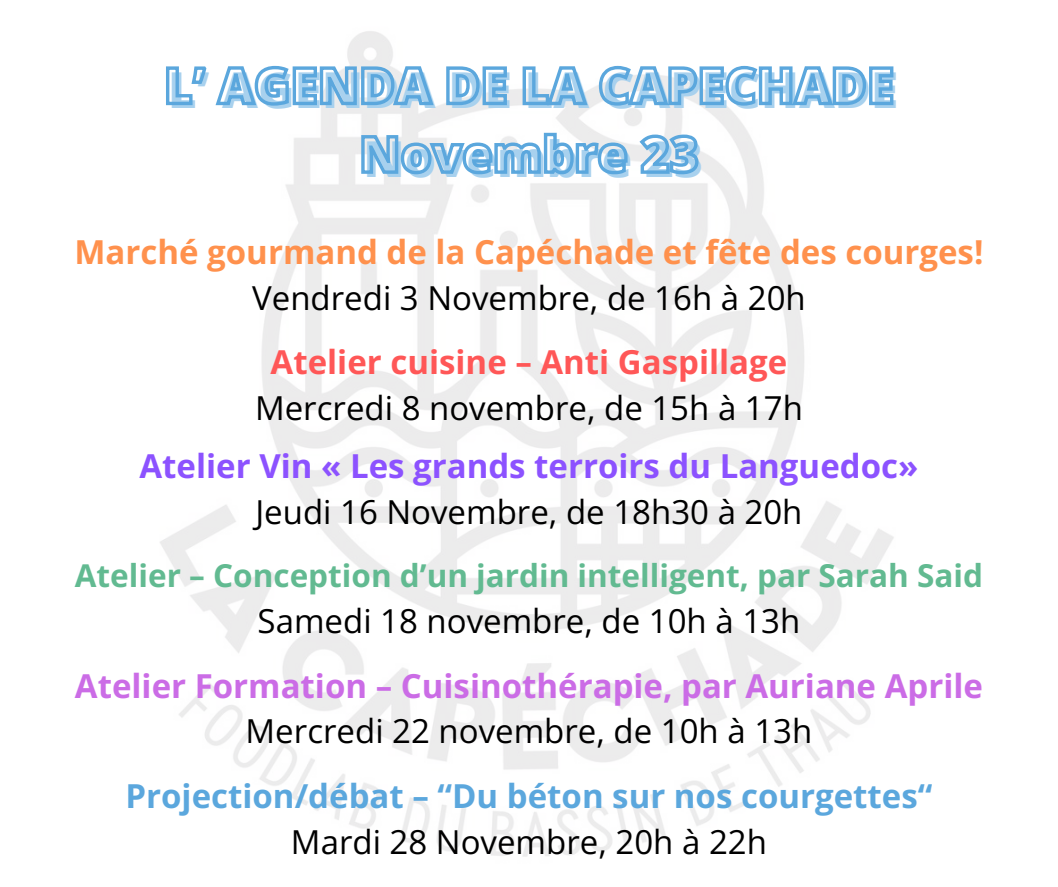
<style>
.page{position:relative;width:1058px;height:887px;background:#fff}
.page>*{position:absolute;margin:0;border:0;box-sizing:border-box;transform-origin:0 0}
.t1{font:800 49.5px/68.7px "Open Sans";color:#a8d1ee;text-align:center}
.t2{font:33px "Open Sans";color:#000}
.t3{font:700 33px "Open Sans";color:#cb6ce6}
.t4{font:700 33px "Open Sans";color:#ff914d}
.t5{font:700 33px "Open Sans";color:#5ba7dd}
.t6{font:700 33px "Open Sans";color:#8c52ff}
.t7{font:700 33px "Open Sans";color:#ff5757}
.t8{font:700 31.5px "Open Sans";color:#62ba91}
</style>
<div class="page">
<svg style="left:165px;top:54px;width:729px;height:54px"></svg>
<svg style="left:359px;top:131px;width:341px;height:45px"></svg>
<h1 class="t1" style="left:168px;top:54px;width:731px">L’ AGENDA DE LA CAPECHADE<br>Novembre 23</h1>
<p class="t4" style="left:74px;top:228px;width:910px">Marché gourmand de la Capéchade et fête des courges!</p>
<p class="t2" style="left:252px;top:274px;width:555px">Vendredi 3 Novembre, de 16h à 20h</p>
<p class="t7" style="left:270px;top:339px;width:518px">Atelier cuisine – Anti Gaspillage</p>
<p class="t2" style="left:255px;top:384px;width:549px">Mercredi 8 novembre, de 15h à 17h</p>
<p class="t6" style="left:139px;top:442px;width:780px">Atelier Vin « Les grands terroirs du Languedoc»</p>
<p class="t2" style="left:255px;top:488px;width:548px">Jeudi 16 Novembre, de 18h30 à 20h</p>
<p class="t8" style="left:75px;top:553px;width:909px">Atelier – Conception d’un jardin intelligent, par Sarah Said</p>
<p class="t2" style="left:258px;top:598px;width:544px">Samedi 18 novembre, de 10h à 13h</p>
<p class="t3" style="left:75px;top:662px;width:909px">Atelier Formation – Cuisinothérapie, par Auriane Aprile</p>
<p class="t2" style="left:246px;top:708px;width:568px">Mercredi 22 novembre, de 10h à 13h</p>
<p class="t5" style="left:125px;top:772px;width:808px">Projection/débat – “Du béton sur nos courgettes“</p>
<p class="t2" style="left:291px;top:818px;width:477px">Mardi 28 Novembre, 20h à 22h</p>
</div>
